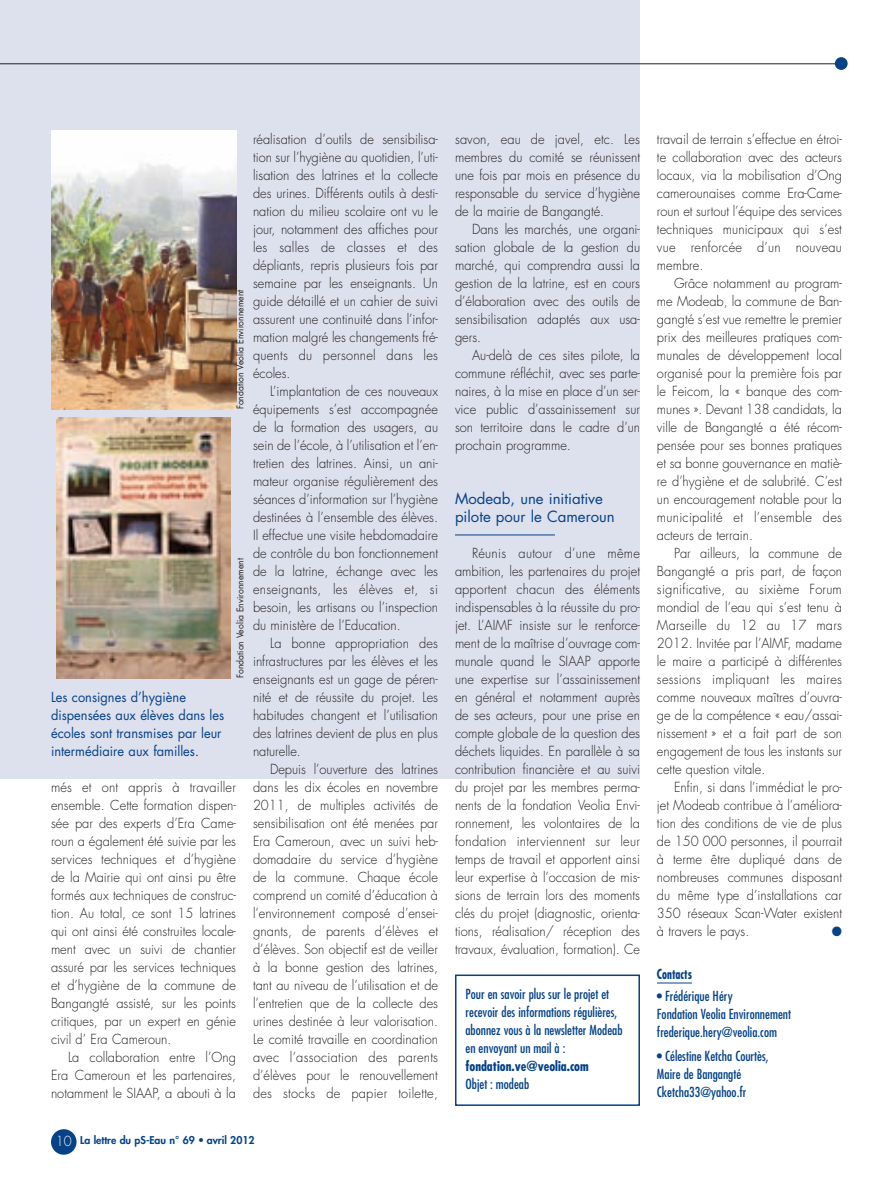
<style>
.page{position:relative;width:893px;height:1191px;background:#fff}
.page>*{position:absolute;margin:0;border:0;box-sizing:border-box;transform-origin:0 0}
.t1{font:15px/18px "Futura";color:#054286}
.t2{font:300 13.5px/18px "Futura";color:#231f20;text-align:justify;scale:.95 1}
.t3{font:condensed 13.5px/18px "Futura";color:#054286}
.t4{font:13.5px/18px "Futura";color:#054286;scale:.95 1}
.t5{font:700 condensed 13.5px "Futura";color:#054286}
.t6{font:700 condensed 13.5px "Futura";color:#054286;scale:.85 1}
.t7{font:13.5px "Zapf Dingbats";color:#054286;scale:.95 1}
.t8{font:800 10.5px "Futura";color:#054286}
.t9{font:9px "Futura";color:#231f20;scale:.95 1}
.s1{font-weight:300;font-size:13.5px;color:#fff}
</style>
<div class="page">
<div style="left:0;top:0;width:640px;height:778px;background:#dde0ed"></div>
<div style="left:51px;top:1129px;width:26px;height:25px;background:#054286;border-radius:50%"></div>
<hr style="left:455px;top:535px;width:100px;height:1px;background:#054286">
<hr style="left:657px;top:982px;width:35px;height:1px;background:#054286">
<hr style="left:0;top:64px;width:842px;height:1px;background:#231f20">
<img style="left:57px;top:417px;width:173px;height:262px">
<img style="left:51px;top:131px;width:185px;height:278px">
<div style="left:455px;top:974px;width:185px;height:132px;border:2px solid #054286"></div>
<div style="left:835px;top:57px;width:13px;height:13px;background:#054286;border-radius:50%"></div>
<p class="t9" style="left:236px;top:409px;width:128px;rotate:-90deg">Fondation Veolia Environnement</p>
<p class="t4" style="left:51px;top:689px;width:184px">Les consignes d’hygiène dispensées aux élèves dans les écoles sont transmises par leur intermédiaire aux familles.</p>
<p class="t9" style="left:236px;top:678px;width:128px;rotate:-90deg">Fondation Veolia Environnement</p>
<p class="t2" style="left:51px;top:779px;width:196px">més et ont appris à travailler ensemble. Cette formation dispen&shy;sée par des experts d’Era Came&shy;roun a également été suivie par les services techniques et d’hygiène de la Mairie qui ont ainsi pu être formés aux techniques de construc&shy;tion. Au total, ce sont 15 latrines qui ont ainsi été construites locale&shy;ment avec un suivi de chantier assuré par les services techniques et d’hygiène de la commune de Bangangté assisté, sur les points critiques, par un expert en génie civil d’ Era Cameroun.</p>
<p class="t2" style="left:51px;top:1049px;width:196px;text-indent:17px">La collaboration entre l’Ong Era Cameroun et les partenaires, notamment le SIAAP, a abouti à la</p>
<p class="t2" style="left:253px;top:131px;width:196px">réalisation d’outils de sensibilisa&shy;tion sur l’hygiène au quotidien, l’uti&shy;lisation des latrines et la collecte des urines. Différents outils à desti&shy;nation du milieu scolaire ont vu le jour, notamment des affiches pour les salles de classes et des dépliants, repris plusieurs fois par semaine par les enseignants. Un guide détaillé et un cahier de suivi assurent une continuité dans l’infor&shy;mation malgré les changements fré&shy;quents du personnel dans les écoles.</p>
<p class="t2" style="left:253px;top:383px;width:196px;text-indent:17px">L’implantation de ces nouveaux équipements s’est accompagnée de la formation des usagers, au sein de l’école, à l’utilisation et l’en&shy;tretien des latrines. Ainsi, un ani&shy;mateur organise régulièrement des séances d’information sur l’hygiène destinées à l’ensemble des élèves.<br>Il effectue une visite hebdomadaire de contrôle du bon fonctionnement de la latrine, échange avec les enseignants, les élèves et, si besoin, les artisans ou l’inspection du ministère de l’Education.</p>
<p class="t2" style="left:253px;top:635px;width:196px;text-indent:17px">La bonne appropriation des infrastructures par les élèves et les enseignants est un gage de péren&shy;nité et de réussite du projet. Les habitudes changent et l’utilisation des latrines devient de plus en plus naturelle.</p>
<p class="t2" style="left:253px;top:761px;width:196px;text-indent:17px">Depuis l’ouverture des latrines dans les dix écoles en novembre 2011, de multiples activités de sensibilisation ont été menées par Era Cameroun, avec un suivi heb&shy;domadaire du service d’hygiène de la commune. Chaque école comprend un comité d’éducation à l’environnement composé d’ensei&shy;gnants, de parents d’élèves et d’élèves. Son objectif est de veiller à la bonne gestion des latrines, tant au niveau de l’utilisation et de l’entretien que de la collecte des urines destinée à leur valorisation.<br>Le comité travaille en coordination avec l’association des parents d’élèves pour le renouvellement des stocks de papier toilette,</p>
<p class="t8" style="left:56px;top:1135px;width:200px"><span class="s1">10</span> La lettre du pS-Eau n° 69 • avril 2012</p>
<p class="t2" style="left:455px;top:131px;width:196px">savon, eau de javel, etc. Les membres du comité se réunissent une fois par mois en présence du responsable du service d’hygiène de la mairie de Bangangté.</p>
<p class="t2" style="left:455px;top:221px;width:196px;text-indent:17px">Dans les marchés, une organi&shy;sation globale de la gestion du marché, qui comprendra aussi la gestion de la latrine, est en cours d’élaboration avec des outils de sensibilisation adaptés aux usa&shy;gers.</p>
<p class="t2" style="left:455px;top:347px;width:196px;text-indent:17px">Au-delà de ces sites pilote, la commune réfléchit, avec ses parte&shy;naires, à la mise en place d’un ser&shy;vice public d’assainissement sur son territoire dans le cadre d’un prochain programme.</p>
<p class="t1" style="left:455px;top:491px;width:161px">Modeab, une initiative pilote pour le Cameroun</p>
<p class="t2" style="left:455px;top:545px;width:196px;text-indent:17px">Réunis autour d’une même ambition, les partenaires du projet apportent chacun des éléments indispensables à la réussite du pro&shy;jet. L’AIMF insiste sur le renforce&shy;ment de la maîtrise d’ouvrage com&shy;munale quand le SIAAP apporte une expertise sur l’assainissement en général et notamment auprès de ses acteurs, pour une prise en compte globale de la question des déchets liquides. En parallèle à sa contribution financière et au suivi du projet par les membres perma&shy;nents de la fondation Veolia Envi&shy;ronnement, les volontaires de la fondation interviennent sur leur temps de travail et apportent ainsi leur expertise à l’occasion de mis&shy;sions de terrain lors des moments clés du projet (diagnostic, orienta&shy;tions, réalisation/ réception des travaux, évaluation, formation). Ce</p>
<p class="t3" style="left:465px;top:986px;width:159px">Pour en savoir plus sur le projet et recevoir des informations régulières, abonnez vous à la newsletter Modeab en envoyant un mail à :</p>
<p class="t5" style="left:465px;top:1060px;width:125px">fondation.ve@veolia.com</p>
<p class="t3" style="left:465px;top:1076px;width:65px">Objet : modeab</p>
<p class="t2" style="left:657px;top:131px;width:196px">travail de terrain s’effectue en étroi&shy;te collaboration avec des acteurs locaux, via la mobilisation d’Ong camerounai ses comme Era-Came&shy;roun et surtout l’équipe des services techniques municipaux qui s’est vue renforcée d’un nouveau membre.</p>
<p class="t2" style="left:657px;top:275px;width:196px;text-indent:17px">Grâce notamment au program&shy;me Modeab, la commune de Ban&shy;gangté s’est vue remettre le premier prix des meilleures pratiques com&shy;munales de développement local organisé pour la première fois par le Feicom, la « banque des com&shy;munes ». Devant 138 candidats, la ville de Bangangté a été récom&shy;pensée pour ses bonnes pratiques et sa bonne gouvernance en matiè&shy;re d’hygiène et de salubrité. C’est un encouragement notable pour la municipalité et l’ensemble des acteurs de terrain.</p>
<p class="t2" style="left:657px;top:545px;width:196px;text-indent:17px">Par ailleurs, la commune de Bangangté a pris part, de façon significative, au sixième Forum mondial de l’eau qui s’est tenu à Marseille du 12 au 17 mars 2012. Invitée par l’AIMF, madame le maire a participé à différentes sessions impliquant les maires comme nouveaux maîtres d’ouvra&shy;ge de la compétence « eau/assai&shy;nissement » et a fait part de son engagement de tous les instants sur cette question vitale.</p>
<p class="t2" style="left:657px;top:779px;width:196px;text-indent:17px">Enfin, si dans l’immédiat le pro&shy;jet Modeab contribue à l’améliora&shy;tion des conditions de vie de plus de 150 000 personnes, il pourrait à terme être dupliqué dans de nombreuses communes disposant du même type d’installations car 350 réseaux Scan-Water existent à travers le pays.</p>
<p class="t7" style="left:832px;top:923px;width:12px">●</p>
<p class="t6" style="left:657px;top:967px;width:43px">Contacts</p>
<p class="t3" style="left:657px;top:987px;width:136px">• Frédérique Héry<br>Fondation Veolia Environnement frederique.hery@veolia.com</p>
<p class="t3" style="left:657px;top:1048px;width:113px">• Célestine Ketcha Courtès,<br>Maire de Bangangté<br>Cketcha33@yahoo.fr</p>
</div>
